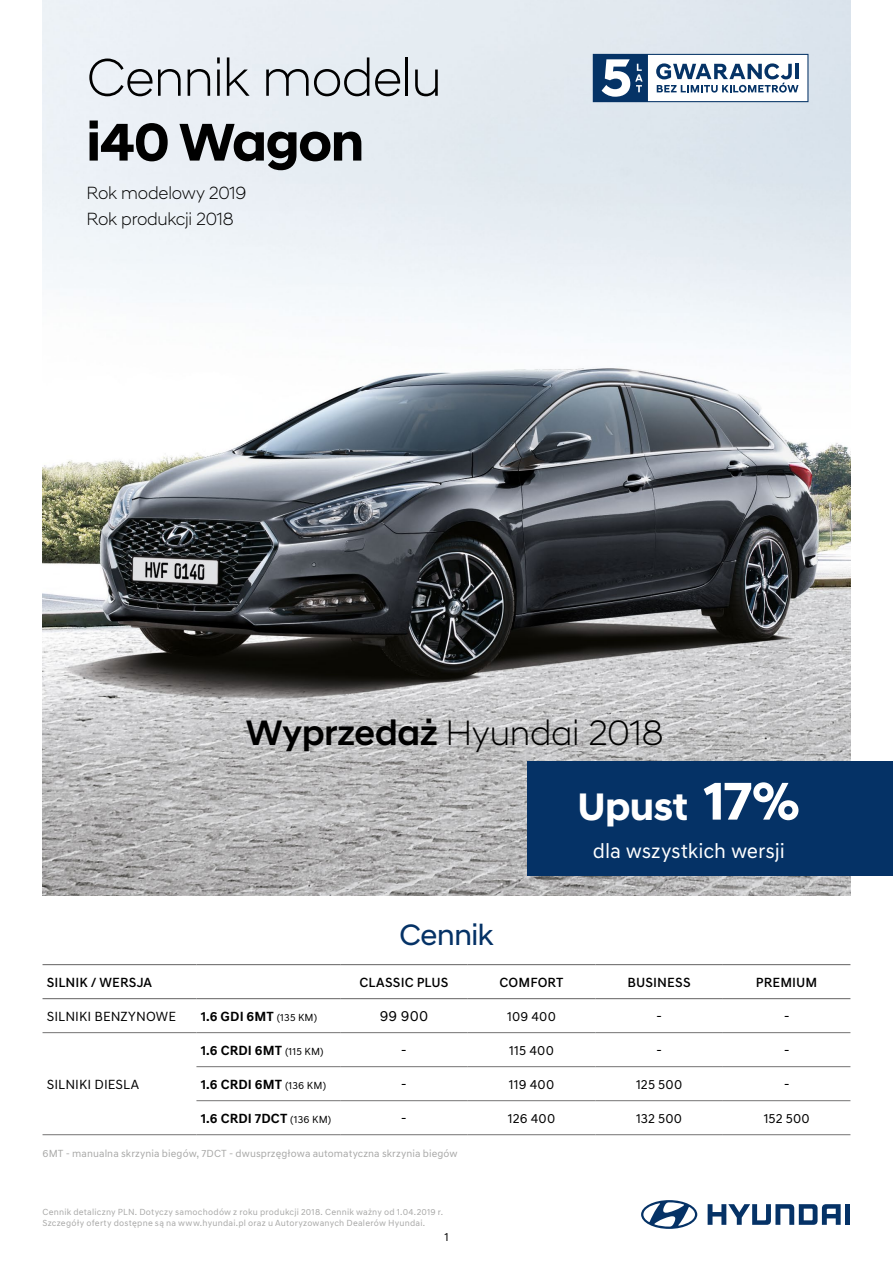
<style>
.page{position:relative;width:893px;height:1263px;background:#fff}
.page>*{position:absolute;margin:0;border:0;box-sizing:border-box;transform-origin:0 0}
.t1{font:300 54px "Hyundai Sans Head";letter-spacing:-.02em;color:#000}
.t2{font:700 54px "Hyundai Sans Head";letter-spacing:-.015em;color:#000}
.t3{font:700 39px "Hyundai Sans Head";letter-spacing:-.005em;color:#fff}
.t4{font:300 36px "Hyundai Sans Head";letter-spacing:-.005em;color:#000}
.t5{font:30px "Hyundai Sans Head";letter-spacing:-.015em;color:#053266}
.t6{font:21px "Hyundai Sans Text";letter-spacing:-.005em;color:#fff}
.t7{font:300 18px/25.8px "Hyundai Sans Head";letter-spacing:-.015em;color:#000}
.t8{font:15px "Hyundai Sans Text";color:#000}
.t9{font:13.5px "Hyundai Sans Text";letter-spacing:.01em;color:#000}
.t10{font:700 13.5px "Hyundai Sans Text";letter-spacing:.01em;color:#000}
.t11{font:500 13.5px "Hyundai Sans Text";letter-spacing:.005em;color:#000}
.t12{font:12px "Hyundai Sans Text";color:#000}
.t13{font:10.5px "Hyundai Sans Text";letter-spacing:.01em;color:#a8a8a7}
.t14{font:9px/10.8px "Hyundai Sans Text";letter-spacing:.025em;color:#a8a8a7}
.s1{font-weight:500}
.s2{font-size:54px}
.s3{font-weight:400;font-size:10.5px}
</style>
<div class="page">
<img style="left:43px;top:0;width:807px;height:895px">
<hr style="left:43px;top:1032px;width:153px;height:1px;background:#747373">
<hr style="left:43px;top:1134px;width:153px;height:1px;background:#747373">
<hr style="left:196px;top:1032px;width:144px;height:1px;background:#747373">
<hr style="left:340px;top:1032px;width:128px;height:1px;background:#747373">
<hr style="left:468px;top:1032px;width:127px;height:1px;background:#747373">
<hr style="left:595px;top:1032px;width:128px;height:1px;background:#747373">
<hr style="left:723px;top:1032px;width:127px;height:1px;background:#747373">
<hr style="left:196px;top:1066px;width:144px;height:1px;background:#747373">
<hr style="left:340px;top:1066px;width:128px;height:1px;background:#747373">
<hr style="left:468px;top:1066px;width:127px;height:1px;background:#747373">
<hr style="left:595px;top:1066px;width:128px;height:1px;background:#747373">
<hr style="left:723px;top:1066px;width:127px;height:1px;background:#747373">
<hr style="left:196px;top:1100px;width:144px;height:1px;background:#747373">
<hr style="left:340px;top:1100px;width:128px;height:1px;background:#747373">
<hr style="left:468px;top:1100px;width:127px;height:1px;background:#747373">
<hr style="left:595px;top:1100px;width:128px;height:1px;background:#747373">
<hr style="left:723px;top:1100px;width:127px;height:1px;background:#747373">
<hr style="left:196px;top:1134px;width:144px;height:1px;background:#747373">
<hr style="left:340px;top:1134px;width:128px;height:1px;background:#747373">
<hr style="left:468px;top:1134px;width:127px;height:1px;background:#747373">
<hr style="left:595px;top:1134px;width:128px;height:1px;background:#747373">
<hr style="left:723px;top:1134px;width:127px;height:1px;background:#747373">
<hr style="left:43px;top:964px;width:153px;height:1px;background:#747373">
<hr style="left:196px;top:964px;width:144px;height:1px;background:#747373">
<hr style="left:340px;top:964px;width:128px;height:1px;background:#747373">
<hr style="left:468px;top:964px;width:127px;height:1px;background:#747373">
<hr style="left:595px;top:964px;width:128px;height:1px;background:#747373">
<hr style="left:723px;top:964px;width:127px;height:1px;background:#747373">
<hr style="left:43px;top:998px;width:153px;height:1px;background:#747373">
<hr style="left:196px;top:998px;width:144px;height:1px;background:#747373">
<hr style="left:340px;top:998px;width:128px;height:1px;background:#747373">
<hr style="left:468px;top:998px;width:127px;height:1px;background:#747373">
<hr style="left:595px;top:998px;width:128px;height:1px;background:#747373">
<hr style="left:723px;top:998px;width:127px;height:1px;background:#747373">
<svg style="left:593px;top:54px;width:215px;height:48px"></svg>
<svg style="left:708px;top:1204px;width:133px;height:21px"></svg>
<div style="left:845px;top:1204px;width:5px;height:21px;background:#053266"></div>
<svg style="left:641px;top:1200px;width:56px;height:29px"></svg>
<div style="left:527px;top:761px;width:323px;height:115px;background:#053266"></div>
<div style="left:838px;top:761px;width:55px;height:115px;background:#053266"></div>
<h1 class="t1" style="left:87px;top:45px;width:357px">Cennik modelu</h1>
<h1 class="t2" style="left:87px;top:110px;width:279px">i40 Wagon</h1>
<h3 class="t7" style="left:87px;top:180px;width:161px">Rok modelowy 2019<br>Rok produkcji 2018</h3>
<h3 class="t4" style="left:246px;top:711px;width:419px"><span class="s1">Wyprzedaż</span> Hyundai 2018</h3>
<h2 class="t3" style="left:578px;top:783px;width:223px">Upust <span class="s2">17%</span></h2>
<h3 class="t6" style="left:593px;top:838px;width:193px">dla wszystkich wersji</h3>
<h3 class="t5" style="left:400px;top:917px;width:95px">Cennik</h3>
<h3 class="t11" style="left:47px;top:974px;width:107px">SILNIK / WERSJA</h3>
<h3 class="t11" style="left:359px;top:974px;width:90px">CLASSIC PLUS</h3>
<h3 class="t11" style="left:499px;top:974px;width:66px">COMFORT</h3>
<h3 class="t11" style="left:628px;top:974px;width:65px">BUSINESS</h3>
<h3 class="t11" style="left:756px;top:974px;width:63px">PREMIUM</h3>
<h3 class="t9" style="left:47px;top:1008px;width:131px">SILNIKI BENZYNOWE</h3>
<h3 class="t10" style="left:201px;top:1008px;width:118px">1.6 GDI 6MT <span class="s3">(135 KM)</span></h3>
<h3 class="t8" style="left:380px;top:1007px;width:50px">99 900</h3>
<h3 class="t9" style="left:507px;top:1008px;width:50px">109 400</h3>
<h3 class="t8" style="left:656px;top:1007px;width:8px">-</h3>
<h3 class="t8" style="left:784px;top:1007px;width:8px">-</h3>
<h3 class="t10" style="left:201px;top:1042px;width:124px">1.6 CRDI 6MT <span class="s3">(115 KM)</span></h3>
<h3 class="t8" style="left:401px;top:1041px;width:8px">-</h3>
<h3 class="t9" style="left:509px;top:1042px;width:46px">115 400</h3>
<h3 class="t8" style="left:656px;top:1041px;width:8px">-</h3>
<h3 class="t8" style="left:784px;top:1041px;width:8px">-</h3>
<h3 class="t10" style="left:201px;top:1076px;width:127px">1.6 CRDI 6MT <span class="s3">(136 KM)</span></h3>
<h3 class="t8" style="left:401px;top:1075px;width:8px">-</h3>
<h3 class="t9" style="left:509px;top:1076px;width:47px">119 400</h3>
<h3 class="t9" style="left:636px;top:1076px;width:48px">125 500</h3>
<h3 class="t8" style="left:784px;top:1075px;width:8px">-</h3>
<h3 class="t10" style="left:201px;top:1110px;width:132px">1.6 CRDI 7DCT <span class="s3">(136 KM)</span></h3>
<h3 class="t8" style="left:401px;top:1109px;width:8px">-</h3>
<h3 class="t9" style="left:508px;top:1110px;width:49px">126 400</h3>
<h3 class="t9" style="left:636px;top:1110px;width:48px">132 500</h3>
<h3 class="t9" style="left:764px;top:1110px;width:48px">152 500</h3>
<p class="t13" style="left:43px;top:1147px;width:417px">6MT - manualna skrzynia biegów, 7DCT - dwusprzęgłowa automatyczna skrzynia biegów</p>
<h3 class="t9" style="left:47px;top:1076px;width:94px">SILNIKI DIESLA</h3>
<p class="t14" style="left:43px;top:1206px;width:402px">Cennik detaliczny PLN. Dotyczy samochodów z roku produkcji 2018. Cennik ważny od 1.04.2019 r.<br>Szczegóły oferty dostępne są na www.hyundai.pl oraz u Autoryzowanych Dealerów Hyundai.</p>
<h3 class="t12" style="left:444px;top:1230px;width:6px">1</h3>
</div>
